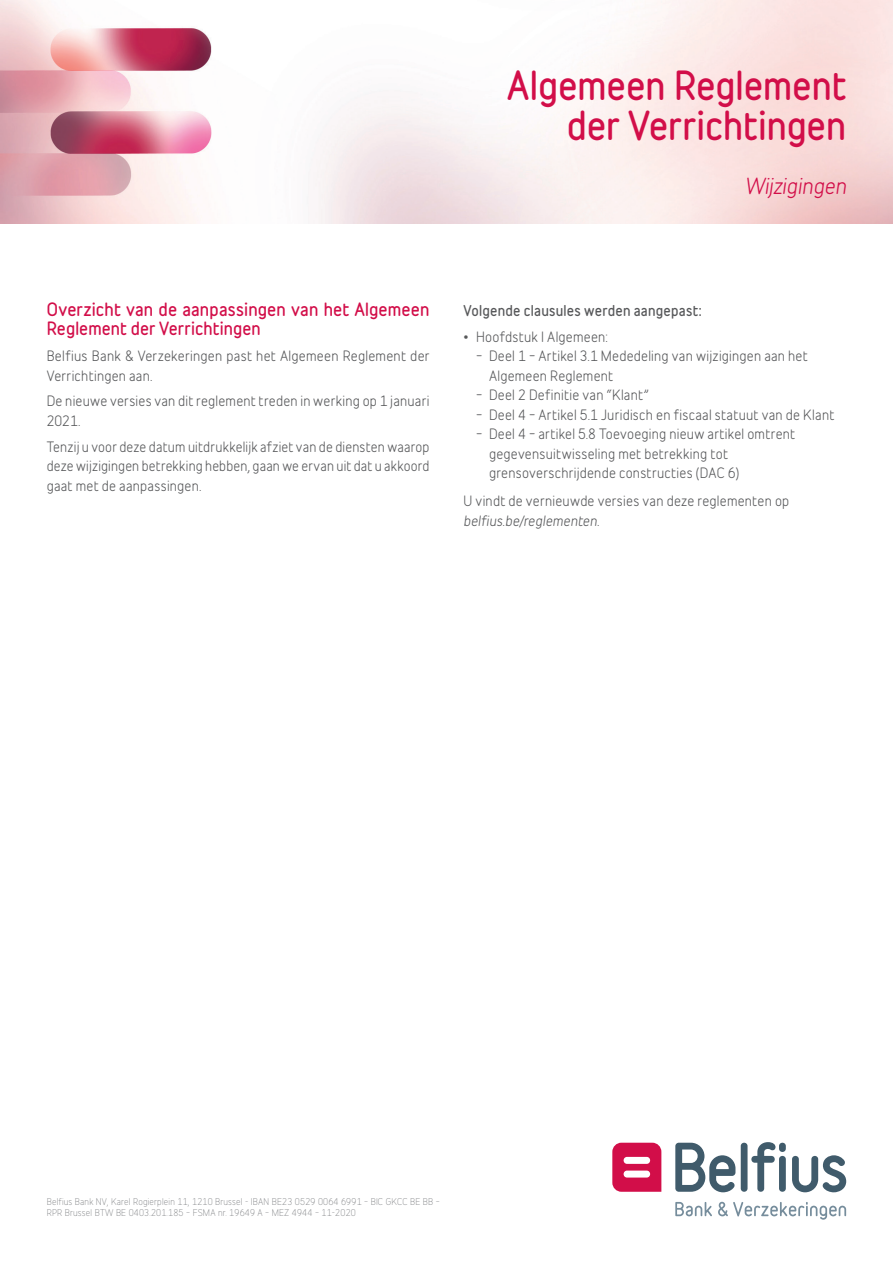
<style>
.page{position:relative;width:893px;height:1263px;background:#fff}
.page>*{position:absolute;margin:0;border:0;box-sizing:border-box;transform-origin:0 0}
.t1{font:700 36px/40.5px "Belfius Alternative";letter-spacing:-.005em;color:#d20e49;text-align:right}
.t2{font:italic 21px "Belfius Alternative";letter-spacing:.005em;color:#d20e49}
.t3{font:700 16.5px/19.5px "Belfius Alternative";letter-spacing:.005em;color:#d20e49}
.t4{font:13.5px/19.5px "Belfius Alternative";letter-spacing:.015em;color:#57585a}
.t5{font:700 13.5px "Belfius Alternative";letter-spacing:.015em;color:#57585a}
.t6{font:300 9px/10.8px "Belfius Alternative";letter-spacing:.02em;color:#787a7d}
.s1{font-style:italic}
</style>
<div class="page">
<img style="left:0;top:0;width:893px;height:223px">
<svg style="left:675px;top:1202px;width:37px;height:14px"></svg>
<svg style="left:718px;top:1202px;width:128px;height:18px"></svg>
<svg style="left:612px;top:1143px;width:49px;height:49px;background:#d41951"></svg>
<div style="left:624px;top:1157px;width:26px;height:7px;background:#fff;border-radius:3px"></div>
<div style="left:624px;top:1170px;width:26px;height:7px;background:#fff;border-radius:3px"></div>
<svg style="left:675px;top:1143px;width:60px;height:49px"></svg>
<div style="left:741px;top:1143px;width:6px;height:49px;background:#405b6b;border-radius:3px"></div>
<svg style="left:751px;top:1142px;width:35px;height:50px"></svg>
<svg style="left:792px;top:1155px;width:54px;height:37px"></svg>
<h1 class="t1" style="left:507px;top:64px;width:341px">Algemeen Reglement der Verrichtingen</h1>
<h2 class="t2" style="left:745px;top:169px;width:103px">Wijzigingen</h2>
<p class="t3" style="left:47px;top:299px;width:384px">Overzicht van de aanpassingen van het Algemeen<br>Reglement der Verrichtingen</p>
<p class="t4" style="left:47px;top:345px;width:384px">Belfius Bank &amp; Verzekeringen past het Algemeen Reglement der<br>Verrichtingen aan.</p>
<p class="t4" style="left:47px;top:390px;width:384px">De nieuwe versies van dit reglement treden in werking op 1 januari<br>2021.</p>
<p class="t4" style="left:47px;top:435px;width:384px;text-align:justify">Tenzij u voor deze datum uitdrukkelijk afziet van de diensten waarop deze wijzigingen betrekking hebben, gaan we ervan uit dat u akkoord gaat met de aanpassingen.</p>
<p class="t5" style="left:463px;top:300px;width:240px">Volgende clausules werden aangepast:</p>
<p class="t4" style="left:463px;top:325px;width:146px">• Hoofdstuk I Algemeen:</p>
<p class="t4" style="left:489px;top:345px;width:320px;text-indent:-13px">– Deel 1 – Artikel 3.1 Mededeling van wijzigingen aan het<br>Algemeen Reglement</p>
<p class="t4" style="left:476px;top:384px;width:174px">– Deel 2 Definitie van “Klant”</p>
<p class="t4" style="left:476px;top:403px;width:360px">– Deel 4 – Artikel 5.1 Juridisch en fiscaal statuut van de Klant</p>
<p class="t4" style="left:489px;top:423px;width:308px;text-indent:-13px">– Deel 4 – artikel 5.8 Toevoeging nieuw artikel omtrent gegevensuitwisseling met betrekking tot grensoverschrijdende constructies (DAC 6)</p>
<p class="t4" style="left:463px;top:490px;width:327px">U vindt de vernieuwde versies van deze reglementen op <span class="s1">belfius.be/reglementen</span>.</p>
<p class="t6" style="left:47px;top:1196px;width:395px">Belfius Bank NV, Karel Rogierplein 11, 1210 Brussel - IBAN BE23 0529 0064 6991 – BIC GKCC BE BB –<br>RPR Brussel BTW BE 0403.201.185 – FSMA nr. 19649 A – MEZ 4944 – 11-2020</p>
</div>
